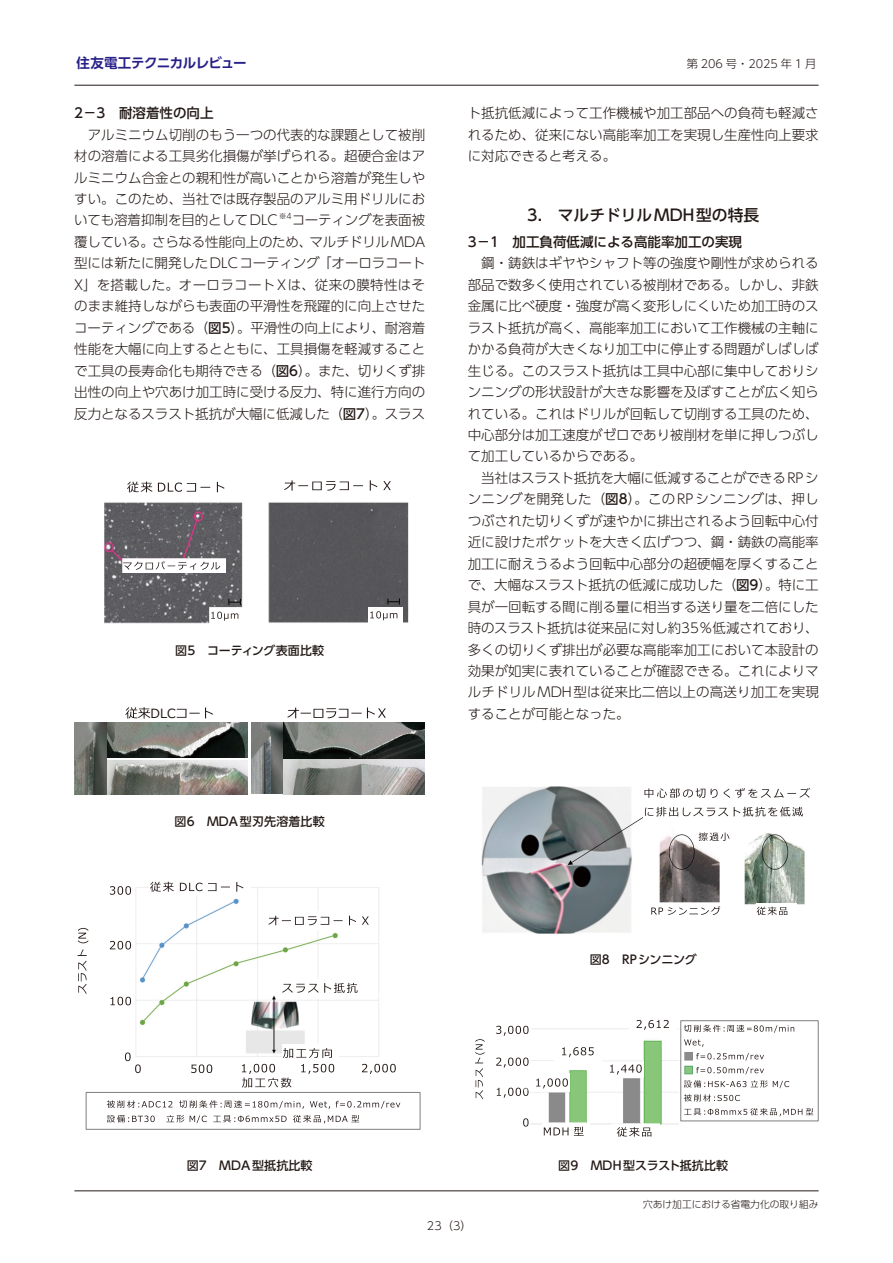
<style>
.page{position:relative;width:893px;height:1263px;background:#fff}
.page>*{position:absolute;margin:0;border:0;box-sizing:border-box;transform-origin:0 0}
.本文-章タイトル{font:500 15.75px "UD Shin Go Pro";color:#231916}
.本文-基本{font:300 13.5px/21.5px "UD Shin Go Pro";color:#231916;text-align:justify}
.本文-小見出し{font:500 13.5px "UD Shin Go Pro";color:#231916}
.t1{font:700 13.5px "UD Shin Go Pro De";letter-spacing:-.035em;color:#272088}
.t2{font:12.75px "Meiryo";color:#231916}
.キャプション{font:500 12px "UD Shin Go Pro";letter-spacing:.015em;color:#231916}
.キャプション-2{font:500 12px "UD Shin Go Pro";letter-spacing:-.025em;color:#231916}
.t3{font:300 11.25px "UD Shin Go Pro";color:#231916}
.t4{font:300 9.75px "UD Shin Go Pro";color:#231916}
.本文-基本-2{font:300 7.8px "UD Shin Go Pro";color:#231916}
.s1{font-weight:500}
</style>
<div class="page">
<hr style="left:74px;top:85px;width:745px;height:1px;background:#231916">
<hr style="left:74px;top:1190px;width:745px;height:1px;background:#231916">
<img style="left:104px;top:502px;width:305px;height:122px">
<img style="left:129px;top:481px;width:89px;height:12px">
<svg style="left:127px;top:482px;width:98px;height:10px"></svg>
<svg style="left:284px;top:480px;width:107px;height:11px"></svg>
<img style="left:122px;top:558px;width:103px;height:14px">
<svg style="left:123px;top:561px;width:97px;height:9px"></svg>
<img style="left:210px;top:608px;width:33px;height:16px">
<svg style="left:211px;top:612px;width:27px;height:9px"></svg>
<svg style="left:229px;top:599px;width:12px;height:6px"></svg>
<img style="left:369px;top:607px;width:33px;height:17px">
<svg style="left:370px;top:611px;width:27px;height:9px"></svg>
<svg style="left:388px;top:599px;width:12px;height:5px"></svg>
<img style="left:252px;top:723px;width:173px;height:71px">
<img style="left:106px;top:722px;width:142px;height:36px">
<img style="left:106px;top:760px;width:142px;height:35px">
<img style="left:75px;top:723px;width:31px;height:72px">
<svg style="left:125px;top:707px;width:25px;height:11px"></svg>
<svg style="left:177px;top:707px;width:36px;height:11px"></svg>
<svg style="left:287px;top:707px;width:99px;height:11px"></svg>
<img style="left:135px;top:887px;width:244px;height:237px">
<div style="left:241px;top:1074px;width:56px;height:18px;background:#fff"></div>
<img style="left:268px;top:912px;width:108px;height:18px">
<svg style="left:268px;top:916px;width:101px;height:9px"></svg>
<div style="left:150px;top:878px;width:101px;height:16px;background:#fff"></div>
<img style="left:149px;top:881px;width:95px;height:13px">
<svg style="left:150px;top:882px;width:93px;height:10px"></svg>
<div style="left:86px;top:1092px;width:334px;height:38px;border:1px solid #7f7f80"></div>
<svg style="left:107px;top:1100px;width:293px;height:9px"></svg>
<svg style="left:107px;top:1115px;width:252px;height:8px"></svg>
<div style="left:134px;top:1060px;width:12px;height:17px;background:#fff"></div>
<div style="left:190px;top:1060px;width:26px;height:16px;background:#fff"></div>
<svg style="left:191px;top:1064px;width:21px;height:9px"></svg>
<div style="left:240px;top:1059px;width:38px;height:15px;background:#fff"></div>
<svg style="left:242px;top:1064px;width:49px;height:23px"></svg>
<div style="left:299px;top:1059px;width:38px;height:15px;background:#fff"></div>
<svg style="left:301px;top:1064px;width:33px;height:10px"></svg>
<div style="left:361px;top:1059px;width:37px;height:15px;background:#fff"></div>
<svg style="left:362px;top:1064px;width:34px;height:10px"></svg>
<svg style="left:125px;top:1052px;width:16px;height:21px"></svg>
<svg style="left:111px;top:997px;width:20px;height:8px"></svg>
<svg style="left:110px;top:941px;width:21px;height:8px"></svg>
<svg style="left:110px;top:886px;width:21px;height:9px"></svg>
<img style="left:282px;top:1044px;width:57px;height:19px">
<svg style="left:283px;top:1048px;width:49px;height:10px"></svg>
<img style="left:282px;top:979px;width:85px;height:19px">
<svg style="left:282px;top:983px;width:75px;height:10px"></svg>
<svg style="left:78px;top:949px;width:9px;height:45px"></svg>
<svg style="left:78px;top:928px;width:10px;height:15px"></svg>
<img style="left:481px;top:787px;width:324px;height:147px">
<img style="left:643px;top:787px;width:167px;height:37px">
<svg style="left:644px;top:788px;width:166px;height:10px"></svg>
<svg style="left:645px;top:807px;width:158px;height:9px"></svg>
<div style="left:650px;top:903px;width:74px;height:17px;background:#fff"></div>
<svg style="left:651px;top:906px;width:69px;height:9px"></svg>
<div style="left:756px;top:903px;width:40px;height:18px;background:#fff"></div>
<img style="left:756px;top:906px;width:32px;height:10px">
<svg style="left:757px;top:907px;width:30px;height:8px"></svg>
<img style="left:698px;top:829px;width:37px;height:18px">
<svg style="left:699px;top:832px;width:31px;height:9px"></svg>
<img style="left:496px;top:1024px;width:318px;height:103px">
<svg style="left:475px;top:1039px;width:10px;height:60px"></svg>
<div style="left:680px;top:1020px;width:138px;height:101px;border:1px solid #7f7f80"></div>
<svg style="left:684px;top:1025px;width:110px;height:8px"></svg>
<svg style="left:684px;top:1039px;width:20px;height:8px"></svg>
<svg style="left:696px;top:1053px;width:68px;height:7px"></svg>
<svg style="left:696px;top:1067px;width:68px;height:7px"></svg>
<svg style="left:684px;top:1080px;width:105px;height:8px"></svg>
<svg style="left:684px;top:1094px;width:56px;height:7px"></svg>
<svg style="left:684px;top:1108px;width:129px;height:8px"></svg>
<img style="left:542px;top:1123px;width:48px;height:13px">
<svg style="left:544px;top:1126px;width:40px;height:10px"></svg>
<img style="left:611px;top:1123px;width:48px;height:14px">
<svg style="left:617px;top:1127px;width:34px;height:10px"></svg>
<svg style="left:496px;top:1026px;width:33px;height:10px"></svg>
<svg style="left:496px;top:1057px;width:33px;height:10px"></svg>
<svg style="left:497px;top:1088px;width:32px;height:10px"></svg>
<svg style="left:523px;top:1118px;width:6px;height:8px"></svg>
<img style="left:522px;top:1074px;width:48px;height:17px">
<svg style="left:536px;top:1078px;width:32px;height:10px"></svg>
<div style="left:554px;top:1043px;width:48px;height:17px;background:#fff"></div>
<svg style="left:562px;top:1047px;width:32px;height:10px"></svg>
<img style="left:630px;top:1019px;width:47px;height:14px">
<svg style="left:637px;top:1020px;width:32px;height:10px"></svg>
<img style="left:602px;top:1060px;width:48px;height:18px">
<svg style="left:610px;top:1064px;width:32px;height:10px"></svg>
<div style="left:685px;top:1052px;width:7px;height:8px;background:#8a8b8a"></div>
<div style="left:684px;top:1052px;width:9px;height:8px;border:1px solid #8a8b8a"></div>
<div style="left:685px;top:1066px;width:7px;height:8px;background:#88c67b"></div>
<div style="left:684px;top:1066px;width:9px;height:8px;border:1px solid #5ba86f"></div>
<p class="t1" style="left:77px;top:52px;width:172px">住友電工テクニカルレビュー</p>
<p class="t3" style="left:687px;top:55px;width:131px">第 206 号・2025 年 1 月</p>
<p class="本文-小見出し" style="left:74px;top:102px;width:141px">2−3　耐溶着性の向上</p>
<p class="本文-基本" style="left:74px;top:123px;width:352px;text-indent:14px">アルミニウム切削のもう一つの代表的な課題として被削材の溶着による工具劣化損傷が挙げられる。超硬合金はアルミニウム合金との親和性が高いことから溶着が発生しやすい。このため、当社では既存製品のアルミ用ドリルにおいても溶着抑制を目的としてDLC</p>
<p class="本文-基本-2" style="left:279px;top:210px;width:15px">※4</p>
<p class="本文-基本" style="left:74px;top:209px;width:353px;text-indent:217px">コーティングを表面被覆している。さらなる性能向上のため、マルチドリルMDA型には新たに開発したDLCコーティング「オーロラコートX」を搭載した。オーロラコートXは、従来の膜特性はそのまま維持しながらも表面の平滑性を飛躍的に向上させたコーティングである（<span class="s1">図5</span>）。平滑性の向上により、耐溶着性能を大幅に向上するとともに、工具損傷を軽減することで工具の長寿命化も期待できる（<span class="s1">図6</span>）。また、切りくず排出性の向上や穴あけ加工時に受ける反力、特に進行方向の反力となるスラスト抵抗が大幅に低減した（<span class="s1">図7</span>）。スラス</p>
<p class="キャプション" style="left:175px;top:640px;width:150px">図5　コーティング表面比較</p>
<p class="本文-基本" style="left:468px;top:102px;width:353px">ト抵抗低減によって工作機械や加工部品への負荷も軽減されるため、従来にない高能率加工を実現し生産性向上要求に対応できると考える。</p>
<p class="本文-章タイトル" style="left:527px;top:203px;width:233px">3.　マルチドリルMDH型の特長</p>
<p class="本文-小見出し" style="left:468px;top:231px;width:276px">3−1　加工負荷低減による高能率加工の実現</p>
<p class="本文-基本" style="left:468px;top:252px;width:353px;text-indent:14px">鋼・鋳鉄はギヤやシャフト等の強度や剛性が求められる部品で数多く使用されている被削材である。しかし、非鉄金属に比べ硬度・強度が高く変形しにくいため加工時のスラスト抵抗が高く、高能率加工において工作機械の主軸にかかる負荷が大きくなり加工中に停止する問題がしばしば生じる。このスラスト抵抗は工具中心部に集中しておりシンニングの形状設計が大きな影響を及ぼすことが広く知られている。これはドリルが回転して切削する工具のため、中心部分は加工速度がゼロであり被削材を単に押しつぶして加工しているからである。</p>
<p class="本文-基本" style="left:468px;top:466px;width:353px;text-indent:14px">当社はスラスト抵抗を大幅に低減することができるRPシンニングを開発した（<span class="s1">図8</span>）。このRPシンニングは、押しつぶされた切りくずが速やかに排出されるよう回転中心付近に設けたポケットを大きく広げつつ、鋼・鋳鉄の高能率加工に耐えうるよう回転中心部分の超硬幅を厚くすることで、大幅なスラスト抵抗の低減に成功した（<span class="s1">図9</span>）。特に工具が一回転する間に削る量に相当する送り量を二倍にした時のスラスト抵抗は従来品に対し約35％低減されており、多くの切りくず排出が必要な高能率加工において本設計の効果が如実に表れていることが確認できる。これによりマルチドリルMDH型は従来比二倍以上の高送り加工を実現</p>
<p class="t2" style="left:151px;top:704px;width:27px">DLC</p>
<p class="本文-基本" style="left:468px;top:702px;width:163px">することが可能となった。</p>
<p class="キャプション" style="left:175px;top:812px;width:152px">図6 MDA型刃先溶着比較</p>
<p class="キャプション" style="left:187px;top:1155px;width:127px">図7 MDA型抵抗比較</p>
<p class="t3" style="left:427px;top:1217px;width:46px">23（3）</p>
<p class="キャプション-2" style="left:590px;top:949px;width:108px">図8 RPシンニング</p>
<p class="キャプション" style="left:558px;top:1155px;width:171px">図9 MDH型スラスト抵抗比較</p>
<p class="t4" style="left:643px;top:1196px;width:177px">穴あけ加工における省電力化の取り組み</p>
</div>
